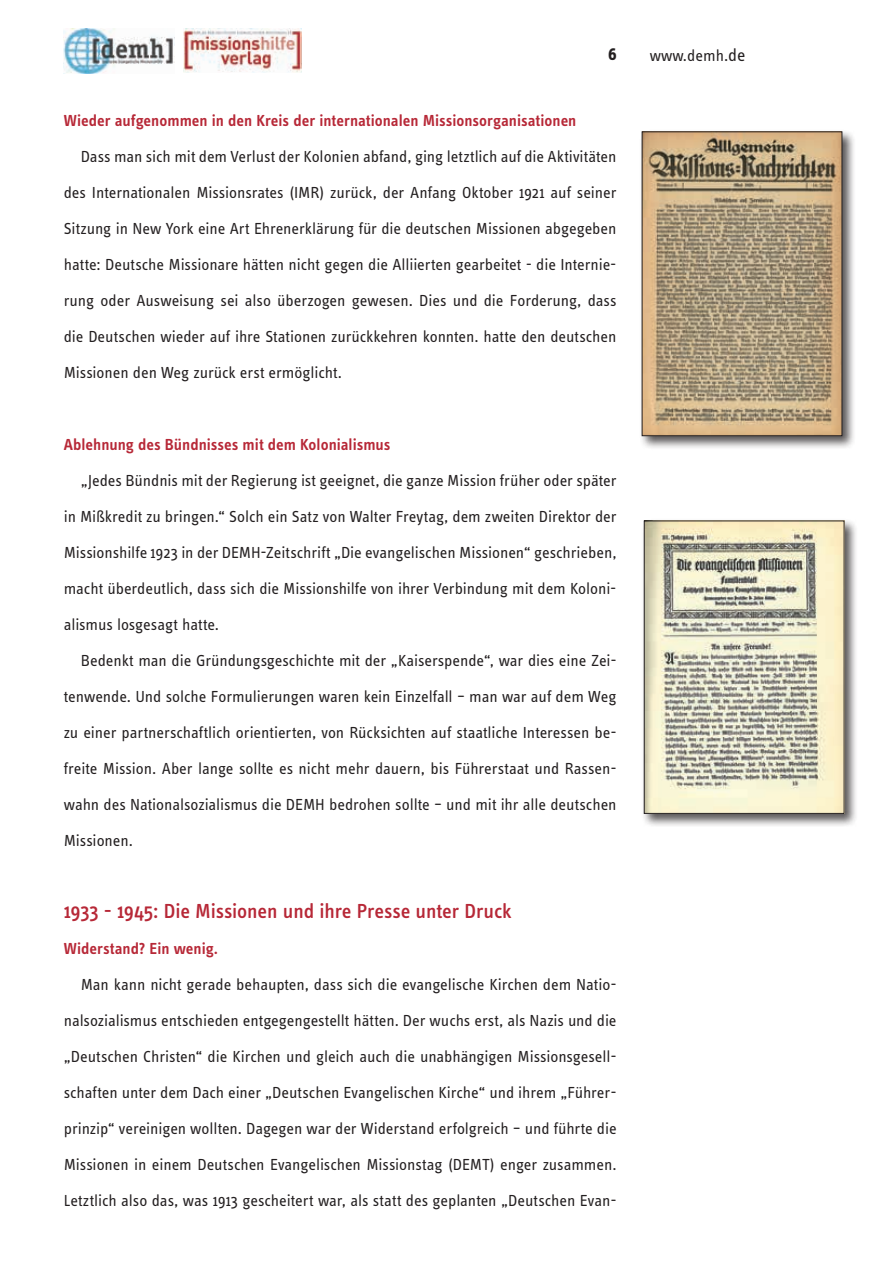
<style>
.page{position:relative;width:893px;height:1263px;background:#fff}
.page>*{position:absolute;margin:0;border:0;box-sizing:border-box;transform-origin:0 0}
.t1{font:500 21px "Info OT Text";letter-spacing:-.01em;color:#b72837}
.t2{font:700 18px "Info OT Text";color:#231f20}
.t3{font:16.5px/36px "Info OT Text";letter-spacing:-.005em;color:#231f20;text-align:justify}
.t4{font:600 16.5px "Info OT Text";color:#b72837}
.s1{font-size:18px}
</style>
<div class="page">
<img style="left:184px;top:29px;width:118px;height:44px">
<img style="left:64px;top:29px;width:110px;height:44px">
<div style="left:639px;top:129px;width:218px;height:321px;background:#231f20;opacity:.75"></div>
<img style="left:644px;top:133px;width:196px;height:301px">
<div style="left:642px;top:131px;width:200px;height:305px;border:1px solid #231f20"></div>
<div style="left:642px;top:518px;width:217px;height:310px;background:#231f20;opacity:.75"></div>
<img style="left:646px;top:522px;width:196px;height:290px">
<div style="left:644px;top:520px;width:200px;height:294px;border:1px solid #231f20"></div>
<p class="t2" style="left:608px;top:43px;width:10px">6</p>
<p class="t3" style="left:650px;top:37px;width:97px">www.demh.<span class="s1">de</span></p>
<p class="t4" style="left:64px;top:110px;width:514px">Wieder aufgenommen in den Kreis der internationalen Missionsorganisationen</p>
<p class="t3" style="left:64px;top:138px;width:554px;text-indent:17px">Dass man sich mit dem Verlust der Kolonien abfand, ging letztlich auf die Aktivitäten des Internationalen Missionsrates (IMR) zurück, der Anfang Oktober 1921 auf seiner Sitzung in New York eine Art Ehrenerklärung für die deutschen Missionen abgegeben hatte: Deutsche Missionare hätten nicht gegen die Alliierten gearbeitet - die Internie&shy;rung oder Ausweisung sei also überzogen gewesen. Dies und die Forderung, dass die Deutschen wieder auf ihre Stationen zurückkehren konnten. hatte den deutschen Missionen den Weg zurück erst ermöglicht.</p>
<p class="t4" style="left:64px;top:434px;width:328px">Ablehnung des Bündnisses mit dem Kolonialismus</p>
<p class="t3" style="left:64px;top:462px;width:554px;text-indent:17px">„Jedes Bündnis mit der Regierung ist geeignet, die ganze Mission früher oder später in Mißkredit zu bringen.“ Solch ein Satz von Walter Freytag, dem zweiten Direktor der Missionshilfe 1923 in der DEMH-Zeitschrift „Die evangelischen Missionen“ geschrieben, macht überdeutlich, dass sich die Missionshilfe von ihrer Verbindung mit dem Koloni&shy;alismus losgesagt hatte.</p>
<p class="t3" style="left:64px;top:642px;width:554px;text-indent:17px">Bedenkt man die Gründungsgeschichte mit der „Kaiserspende“, war dies eine Zei&shy;tenwende. Und solche Formulierungen waren kein Einzelfall – man war auf dem Weg zu einer partnerschaftlich orientierten, von Rücksichten auf staatliche Interessen be&shy;freite Mission. Aber lange sollte es nicht mehr dauern, bis Führerstaat und Rassen&shy;wahn des Nationalsozialismus die DEMH bedrohen sollte – und mit ihr alle deutschen Missionen.</p>
<p class="t1" style="left:64px;top:898px;width:449px">1933 - 1945: Die Missionen und ihre Presse unter Druck</p>
<p class="t4" style="left:64px;top:938px;width:156px">Widerstand? Ein wenig.</p>
<p class="t3" style="left:64px;top:966px;width:554px;text-indent:17px">Man kann nicht gerade behaupten, dass sich die evangelische Kirchen dem Natio&shy;nalsozialismus entschieden entgegengestellt hätten. Der wuchs erst, als Nazis und die „Deutschen Christen“ die Kirchen und gleich auch die unabhängigen Missionsgesell&shy;schaften unter dem Dach einer „Deutschen Evangelischen Kirche“ und ihrem „Führer&shy;prinzip“ vereinigen wollten. Dagegen war der Widerstand erfolgreich – und führte die Missionen in einem Deutschen Evangelischen Missionstag (DEMT) enger zusammen.<br>Letztlich also das, was 1913 gescheitert war, als statt des geplanten „Deutschen Evan-</p>
</div>
